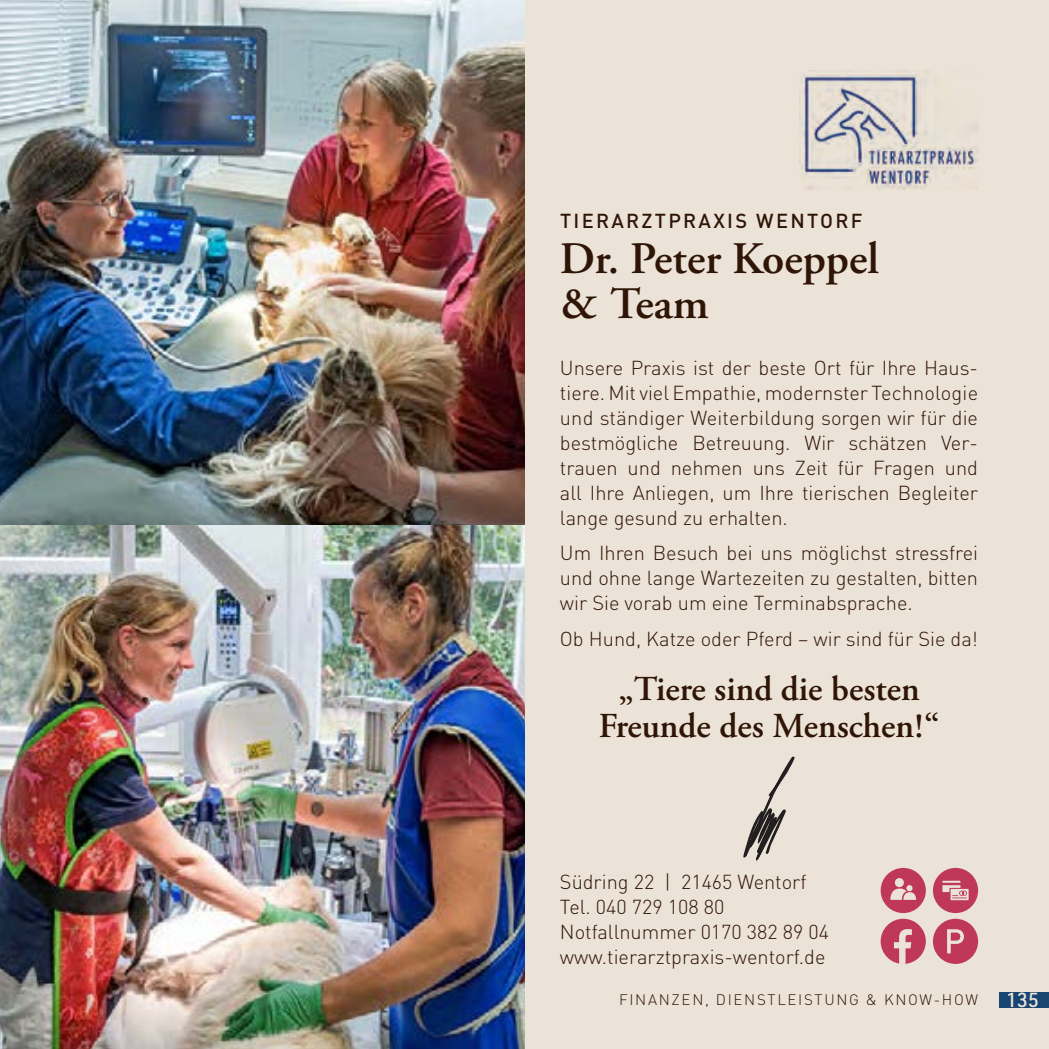
<style>
.page{position:relative;width:1049px;height:1049px;background:#ebe3d7}
.page>*{position:absolute;margin:0;border:0;box-sizing:border-box;transform-origin:0 0}
.M_Name{font:600 45px "Adobe Garamond Pro";color:#2f1506}
.t1{font:600 35px "Adobe Garamond Pro";color:#2f1506}
.t2{font:300 20px/25px "DIN";color:#2f1506;text-align:justify}
.Sub_ohne_Abstand{font:500 20px "DIN";letter-spacing:.115em;color:#2f1506}
.t3{font:500 20px "URWDIN";color:#ebe3d7}
.t4{font:300 15px "DIN";letter-spacing:.115em;color:#2f1506}
</style>
<div class="page">
<img style="left:799px;top:71px;width:179px;height:119px">
<div style="left:881px;top:919px;width:45px;height:45px;background:#bf3859;border-radius:50%"></div>
<svg style="left:894px;top:929px;width:18px;height:35px"></svg>
<div style="left:933px;top:919px;width:45px;height:45px;background:#bf3859;border-radius:50%"></div>
<svg style="left:947px;top:929px;width:17px;height:24px"></svg>
<div style="left:881px;top:868px;width:45px;height:45px;background:#bf3859;border-radius:50%"></div>
<div style="left:895px;top:878px;width:9px;height:9px;background:#ebe3d7;border-radius:50%"></div>
<svg style="left:890px;top:885px;width:26px;height:15px"></svg>
<div style="left:933px;top:868px;width:45px;height:45px;background:#bf3859;border-radius:50%"></div>
<svg style="left:942px;top:881px;width:26px;height:19px"></svg>
<svg style="left:743px;top:756px;width:52px;height:105px"></svg>
<img style="left:0;top:524px;width:524px;height:525px">
<img style="left:0;top:0;width:524px;height:524px">
<div style="left:999px;top:992px;width:50px;height:15px;background:#184471"></div>
<p class="Sub_ohne_Abstand" style="left:560px;top:208px;width:304px">TIERARZTPRAXIS WENTORF</p>
<p class="M_Name" style="left:560px;top:233px;width:321px">Dr. Peter Koeppel</p>
<p class="M_Name" style="left:560px;top:278px;width:150px">&amp; Team</p>
<p class="t2" style="left:560px;top:355px;width:420px">Unsere Praxis ist der beste Ort für Ihre Haus&shy;tiere. Mit viel Empathie, modernster Technologie und ständiger Weiterbildung sorgen wir für die bestmögliche Betreuung. Wir schätzen Ver&shy;trauen und nehmen uns Zeit für Fragen und all Ihre Anliegen, um Ihre tierischen Begleiter lange gesund zu erhalten.</p>
<p class="t2" style="left:560px;top:540px;width:420px">Um Ihren Besuch bei uns möglichst stressfrei und ohne lange Wartezeiten zu gestalten, bitten wir Sie vorab um eine Terminabsprache.</p>
<p class="t2" style="left:560px;top:626px;width:419px">Ob Hund, Katze oder Pferd – wir sind für Sie da!</p>
<p class="t1" style="left:618px;top:668px;width:303px">„Tiere sind die besten</p>
<p class="t1" style="left:599px;top:706px;width:342px">Freunde des Menschen!“</p>
<p class="t2" style="left:560px;top:869px;width:248px">Südring 22 | 21465 Wentorf</p>
<p class="t2" style="left:560px;top:894px;width:166px">Tel. 040 729 108 80</p>
<p class="t2" style="left:560px;top:919px;width:271px">Notfallnummer 0170 382 89 04 www.tierarztpraxis-wentorf.de</p>
<p class="t4" style="left:619px;top:990px;width:360px">FINANZEN, DIENSTLEISTUNG &amp; KNOW-HOW</p>
<p class="t3" style="left:1006px;top:986px;width:34px">135</p>
</div>
